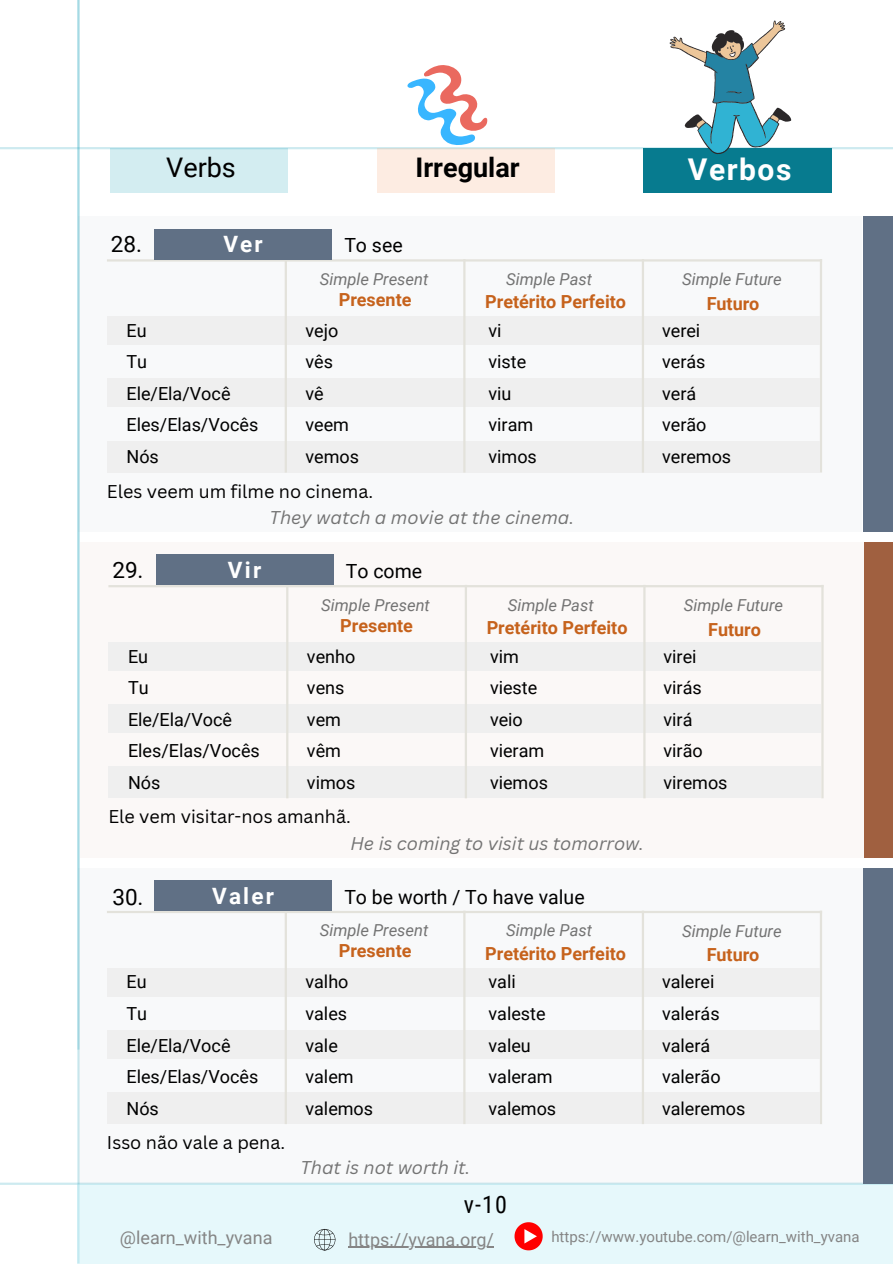
<style>
.page{position:relative;width:893px;height:1264px;background:#fff}
.page>*{position:absolute;margin:0;border:0;box-sizing:border-box;transform-origin:0 0}
.t1{font:700 30px "Roboto";letter-spacing:.05em;color:#fff}
.t2{font:700 27px "Roboto";color:#000}
.t3{font:27px "Roboto";color:#000}
.t4{font:24px "Roboto Condensed";color:#000}
.t5{font:700 22.5px "Roboto";letter-spacing:.1em;color:#fff}
.t6{font:22.5px "Roboto";color:#000}
.t7{font:19.5px "Roboto";color:#000}
.t8{font:18px/31.5px "Roboto";color:#000}
.t9{font:700 18px "Roboto";color:#c6621c}
.t10{font:italic 18px "Canva Sans";color:#737373}
.t11{font:18px "Canva Sans";color:#000}
.t12{font:18px "Roboto";color:#858585}
.t13{font:italic 16.5px "Roboto";color:#737373}
.t14{font:15px "Roboto";color:#858585}
</style>
<div class="page">
<hr style="left:77px;top:0;width:3px;height:1263px;background:#079ab4">
<hr style="left:0;top:1182px;width:892px;height:2px;background:#079ab4">
<div style="left:78px;top:216px;width:784px;height:316px;background:#f8f9fa"></div>
<hr style="left:819px;top:259px;width:3px;height:213px;background:#e3e2db">
<div style="left:862px;top:216px;width:30px;height:316px;background:#607085"></div>
<div style="left:107px;top:316px;width:712px;height:28px;background:#efefef"></div>
<div style="left:107px;top:378px;width:712px;height:29px;background:#efefef"></div>
<div style="left:107px;top:441px;width:712px;height:31px;background:#efefef"></div>
<hr style="left:285px;top:259px;width:2px;height:213px;background:#e3e2db">
<hr style="left:463px;top:259px;width:2px;height:213px;background:#e3e2db">
<hr style="left:107px;top:259px;width:715px;height:2px;background:#e3e2db">
<hr style="left:641px;top:259px;width:3px;height:213px;background:#e3e2db">
<div style="left:154px;top:229px;width:178px;height:30px;background:#607085"></div>
<div style="left:78px;top:868px;width:784px;height:315px;background:#f8f9fa"></div>
<hr style="left:819px;top:910px;width:3px;height:214px;background:#e3e2db">
<div style="left:862px;top:868px;width:30px;height:315px;background:#607085"></div>
<div style="left:107px;top:968px;width:712px;height:28px;background:#efefef"></div>
<div style="left:107px;top:1030px;width:712px;height:28px;background:#efefef"></div>
<div style="left:107px;top:1092px;width:712px;height:32px;background:#efefef"></div>
<hr style="left:285px;top:910px;width:2px;height:214px;background:#e3e2db">
<hr style="left:463px;top:910px;width:2px;height:214px;background:#e3e2db">
<hr style="left:107px;top:910px;width:715px;height:3px;background:#e3e2db">
<hr style="left:641px;top:910px;width:3px;height:214px;background:#e3e2db">
<div style="left:154px;top:880px;width:178px;height:30px;background:#607085"></div>
<div style="left:80px;top:542px;width:783px;height:315px;background:#fbf8f7"></div>
<hr style="left:821px;top:585px;width:2px;height:213px;background:#e3e2db">
<div style="left:864px;top:542px;width:28px;height:315px;background:#a06040"></div>
<div style="left:108px;top:642px;width:713px;height:28px;background:#efefef"></div>
<div style="left:108px;top:704px;width:713px;height:28px;background:#efefef"></div>
<div style="left:108px;top:766px;width:713px;height:32px;background:#efefef"></div>
<hr style="left:286px;top:585px;width:2px;height:213px;background:#e3e2db">
<hr style="left:464px;top:585px;width:3px;height:213px;background:#e3e2db">
<hr style="left:108px;top:585px;width:715px;height:2px;background:#e3e2db">
<hr style="left:643px;top:585px;width:2px;height:213px;background:#e3e2db">
<div style="left:156px;top:554px;width:177px;height:31px;background:#607085"></div>
<div style="left:77px;top:1183px;width:815px;height:80px;background:#e6f8fb"></div>
<svg style="left:314px;top:1229px;width:21px;height:21px"></svg>
<svg style="left:514px;top:1222px;width:28px;height:28px"></svg>
<hr style="left:348px;top:1246px;width:146px;height:1px;background:#858585">
<hr style="left:0;top:147px;width:892px;height:2px;background:#079ab4">
<div style="left:643px;top:148px;width:188px;height:44px;background:#077b8f"></div>
<div style="left:110px;top:148px;width:178px;height:44px;background:#d3edf1"></div>
<div style="left:377px;top:148px;width:177px;height:44px;background:#fdece2"></div>
<svg style="left:669px;top:20px;width:122px;height:134px"></svg>
<svg style="left:407px;top:65px;width:80px;height:80px"></svg>
<p class="t6" style="left:111px;top:231px;width:33px">28.</p>
<h2 class="t3" style="left:166px;top:152px;width:71px">Verbs</h2>
<h2 class="t2" style="left:415px;top:152px;width:106px">Irregular</h2>
<h1 class="t1" style="left:687px;top:152px;width:105px">Verbos</h1>
<p class="t5" style="left:223px;top:231px;width:41px">Ver</p>
<p class="t7" style="left:344px;top:234px;width:60px">To see</p>
<p class="t13" style="left:320px;top:269px;width:110px">Simple Present</p>
<p class="t9" style="left:339px;top:289px;width:74px">Presente</p>
<p class="t13" style="left:506px;top:269px;width:87px">Simple Past</p>
<p class="t13" style="left:682px;top:270px;width:101px">Simple Future</p>
<p class="t9" style="left:706px;top:293px;width:54px">Futuro</p>
<p class="t9" style="left:485px;top:291px;width:142px">Pretérito Perfeito</p>
<p class="t8" style="left:126px;top:315px;width:133px">Eu<br>Tu<br>Ele/Ela/Você<br>Eles/Elas/Vocês<br>Nós</p>
<p class="t8" style="left:305px;top:315px;width:55px">vejo vês<br>vê veem vemos</p>
<p class="t8" style="left:488px;top:315px;width:50px">vi viste viu viram vimos</p>
<p class="t8" style="left:662px;top:315px;width:71px">verei verás verá verão veremos</p>
<p class="t11" style="left:107px;top:478px;width:268px">Eles veem um filme no cinema.</p>
<p class="t10" style="left:269px;top:504px;width:306px">They watch a movie at the cinema.</p>
<p class="t6" style="left:112px;top:557px;width:33px">29.</p>
<p class="t5" style="left:228px;top:557px;width:35px">Vir</p>
<p class="t7" style="left:346px;top:559px;width:78px">To come</p>
<p class="t13" style="left:321px;top:595px;width:110px">Simple Present</p>
<p class="t9" style="left:340px;top:615px;width:74px">Presente</p>
<p class="t13" style="left:507px;top:595px;width:87px">Simple Past</p>
<p class="t13" style="left:683px;top:596px;width:101px">Simple Future</p>
<p class="t9" style="left:708px;top:619px;width:54px">Futuro</p>
<p class="t9" style="left:486px;top:617px;width:142px">Pretérito Perfeito</p>
<p class="t8" style="left:128px;top:640px;width:133px">Eu<br>Tu<br>Ele/Ela/Você<br>Eles/Elas/Vocês<br>Nós</p>
<p class="t8" style="left:307px;top:640px;width:50px">venho vens vem vêm vimos</p>
<p class="t8" style="left:490px;top:640px;width:59px">vim vieste veio vieram viemos</p>
<p class="t8" style="left:663px;top:640px;width:65px">virei virás virá virão viremos</p>
<p class="t11" style="left:108px;top:804px;width:244px">Ele vem visitar-nos amanhã.</p>
<p class="t6" style="left:112px;top:884px;width:33px">30.</p>
<p class="t10" style="left:350px;top:830px;width:295px">He is coming to visit us tomorrow.</p>
<p class="t5" style="left:212px;top:883px;width:63px">Valer</p>
<p class="t7" style="left:344px;top:885px;width:242px">To be worth / To have value</p>
<p class="t13" style="left:320px;top:921px;width:110px">Simple Present</p>
<p class="t9" style="left:339px;top:940px;width:74px">Presente</p>
<p class="t13" style="left:506px;top:921px;width:87px">Simple Past</p>
<p class="t13" style="left:682px;top:921px;width:101px">Simple Future</p>
<p class="t9" style="left:706px;top:944px;width:54px">Futuro</p>
<p class="t9" style="left:485px;top:943px;width:142px">Pretérito Perfeito</p>
<p class="t8" style="left:126px;top:966px;width:133px">Eu<br>Tu<br>Ele/Ela/Você<br>Eles/Elas/Vocês<br>Nós</p>
<p class="t8" style="left:305px;top:966px;width:69px">valho vales vale valem valemos</p>
<p class="t8" style="left:488px;top:966px;width:69px">vali valeste valeu valeram valemos</p>
<p class="t8" style="left:662px;top:966px;width:85px">valerei valerás valerá valerão valeremos</p>
<p class="t11" style="left:107px;top:1129px;width:180px">Isso não vale a pena.</p>
<p class="t10" style="left:300px;top:1155px;width:171px">That is not worth it.</p>
<h3 class="t4" style="left:463px;top:1190px;width:45px">v-10</h3>
<p class="t12" style="left:120px;top:1226px;width:154px">@learn_with_yvana</p>
<p class="t12" style="left:348px;top:1228px;width:147px">https://yvana.org/</p>
<p class="t14" style="left:551px;top:1228px;width:310px">https://www.youtube.com/@learn_with_yvana</p>
</div>
